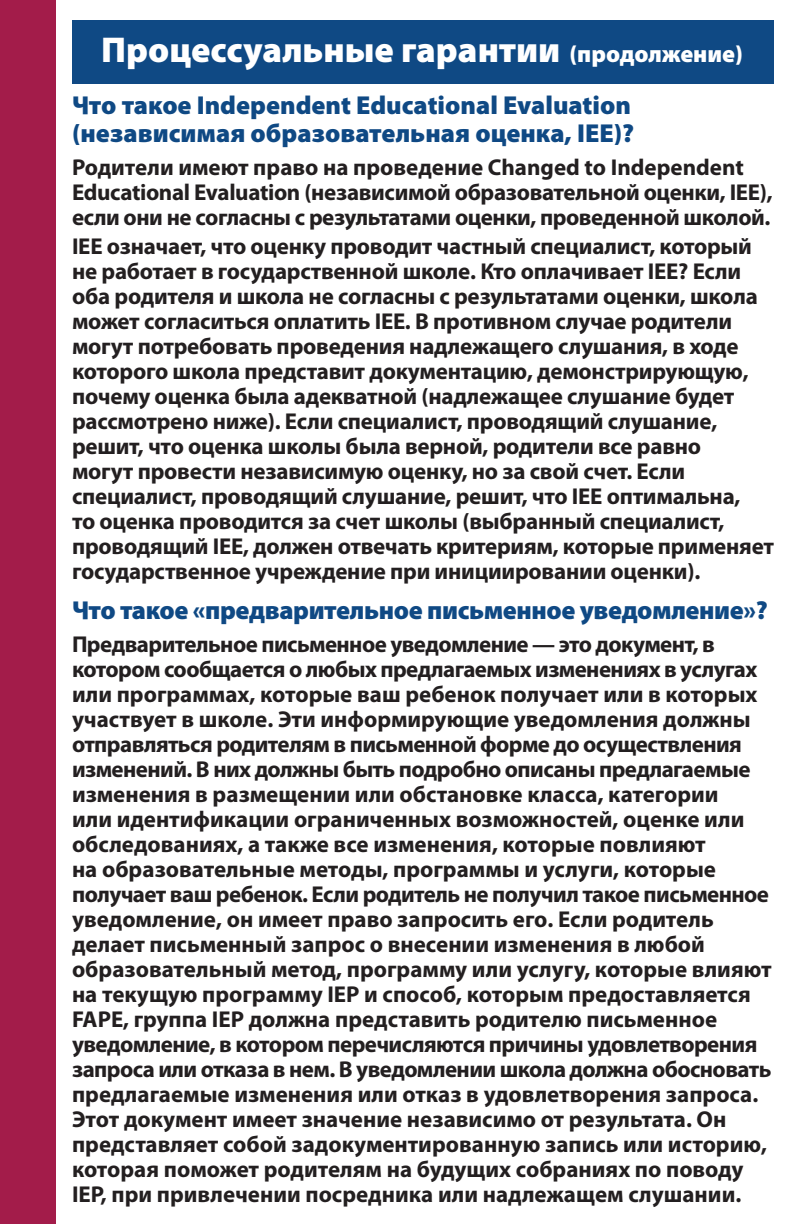
<style>
.page{position:relative;width:792px;height:1224px;background:#fff}
.page>*{position:absolute;margin:0;border:0;box-sizing:border-box;transform-origin:0 0}
.t1{font:900 36px "Myriad Pro";color:#fff}
.t2{font:900 26px/28px "Myriad Pro";color:#0f4984}
.t3{font:700 23px/25px "Myriad Pro";letter-spacing:-.01em;color:#231f20}
.s1{font-size:24px}
</style>
<div class="page">
<div style="left:72px;top:20px;width:702px;height:63px;background:#0f4984"></div>
<div style="left:0;top:0;width:56px;height:1224px;background:#a31c4a"></div>
<h1 class="t1" style="left:101px;top:26px;width:643px">Процессуальные гарантии <span class="s1">(продолжение)</span></h1>
<p class="t2" style="left:72px;top:90px;width:564px">Что такое Independent Educational Evaluation (независимая образовательная оценка, IEE)?</p>
<p class="t3" style="left:72px;top:154px;width:702px">Родители имеют право на проведение Changed to Independent<br>Educational Evaluation (независимой образовательной оценки, IEE), если они не согласны с результатами оценки, проведенной школой.</p>
<p class="t3" style="left:72px;top:233px;width:703px">IEE означает, что оценку проводит частный специалист, который не работает в государственной школе. Кто оплачивает IEE? Если оба родителя и школа не согласны с результатами оценки, школа может согласиться оплатить IEE. В противном случае родители могут потребовать проведения надлежащего слушания, в ходе которого школа представит документацию, демонстрирующую, почему оценка была адекватной (надлежащее слушание будет рассмотрено ниже). Если специалист, проводящий слушание, решит, что оценка школы была верной, родители все равно<br>могут провести независимую оценку, но за свой счет. Если специалист, проводящий слушание, решит, что IEE оптимальна,<br>то оценка проводится за счет школы (выбранный специалист, проводящий IEE, должен отвечать критериям, которые применяет государственное учреждение при инициировании оценки).</p>
<p class="t2" style="left:72px;top:595px;width:697px">Что такое «предварительное письменное уведомление»?</p>
<p class="t3" style="left:72px;top:631px;width:701px">Предварительное письменное уведомление — это документ, в котором сообщается о любых предлагаемых изменениях в услугах или программах, которые ваш ребенок получает или в которых участвует в школе. Эти информирующие уведомления должны отправляться родителям в письменной форме до осуществления изменений. В них должны быть подробно описаны предлагаемые изменения в размещении или обстановке класса, категории<br>или идентификации ограниченных возможностей, оценке или обследованиях, а также все изменения, которые повлияют<br>на образовательные методы, программы и услуги, которые получает ваш ребенок. Если родитель не получил такое письменное уведомление, он имеет право запросить его. Если родитель делает письменный запрос о внесении изменения в любой образовательный метод, программу или услугу, которые влияют на текущую программу IEP и способ, которым предоставляется FAPE, группа IEP должна представить родителю письменное уведомление, в котором перечисляются причины удовлетворения запроса или отказа в нем. В уведомлении школа должна обосновать предлагаемые изменения или отказ в удовлетворения запроса.<br>Этот документ имеет значение независимо от результата. Он представляет собой задокументированную запись или историю, которая поможет родителям на будущих собраниях по поводу IEP, при привлечении посредника или надлежащем слушании.</p>
</div>
